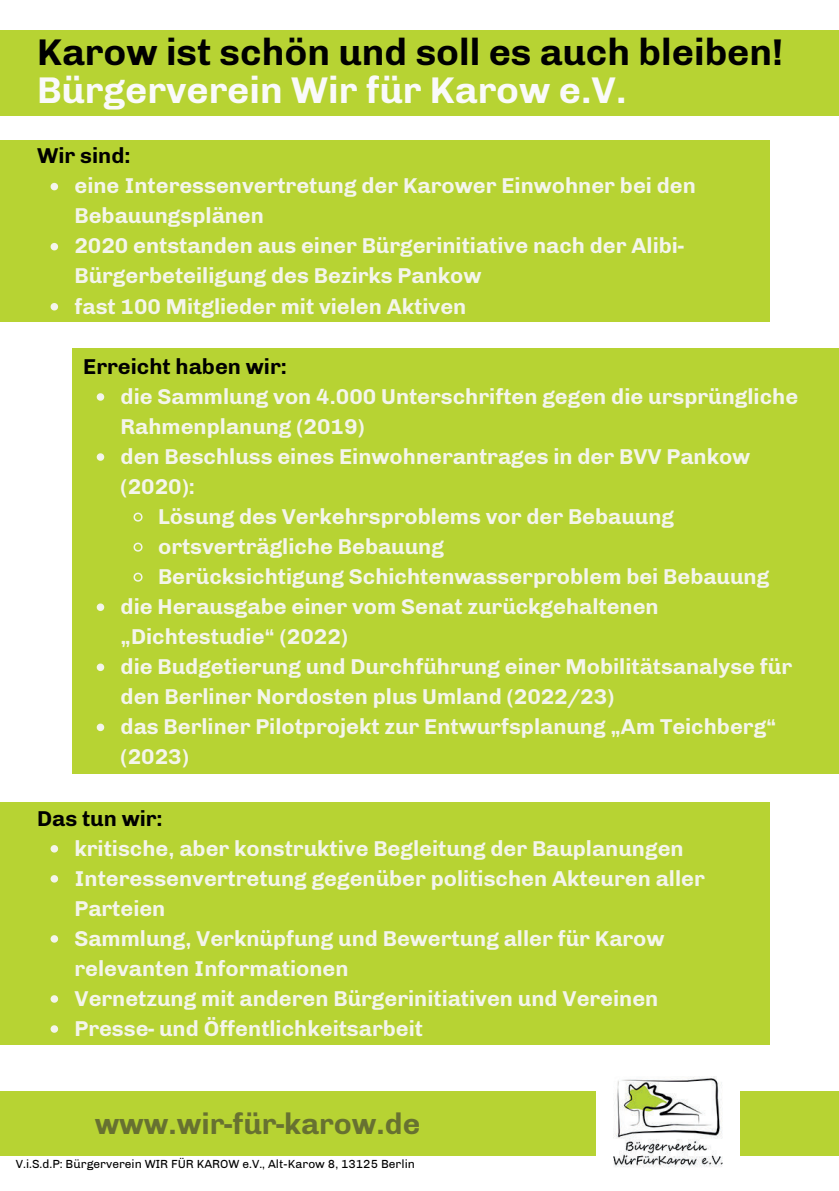
<style>
.page{position:relative;width:839px;height:1191px;background:#fff}
.page>*{position:absolute;margin:0;border:0;box-sizing:border-box;transform-origin:0 0}
.t1{font:700 38px "Chivo";color:#000}
.t2{font:700 38px "Chivo";color:#fafafa}
.t3{font:700 30px "Chivo";color:#677131}
.t4{font:700 22px/30px "Chivo";color:#f4f5eb}
.t5{font:700 22px "Chivo";color:#000}
.t6{font:12px "Chivo";color:#000}
</style>
<div class="page">
<div style="left:0;top:1091px;width:838px;height:65px;background:#b7d333"></div>
<img style="left:597px;top:1076px;width:142px;height:91px">
<div style="left:0;top:30px;width:838px;height:85px;background:#b7d333"></div>
<div style="left:0;top:140px;width:769px;height:181px;background:#b7d333"></div>
<svg style="left:51px;top:183px;width:7px;height:7px"></svg>
<svg style="left:51px;top:243px;width:7px;height:7px"></svg>
<svg style="left:51px;top:303px;width:7px;height:8px"></svg>
<div style="left:73px;top:349px;width:765px;height:425px;background:#b7d333"></div>
<svg style="left:97px;top:393px;width:7px;height:8px"></svg>
<svg style="left:97px;top:453px;width:7px;height:8px"></svg>
<svg style="left:133px;top:512px;width:10px;height:10px"></svg>
<svg style="left:133px;top:542px;width:10px;height:10px"></svg>
<svg style="left:133px;top:572px;width:10px;height:10px"></svg>
<svg style="left:97px;top:603px;width:7px;height:8px"></svg>
<svg style="left:97px;top:664px;width:7px;height:7px"></svg>
<svg style="left:97px;top:724px;width:7px;height:7px"></svg>
<div style="left:0;top:802px;width:769px;height:243px;background:#b7d333"></div>
<svg style="left:51px;top:845px;width:7px;height:8px"></svg>
<svg style="left:51px;top:875px;width:7px;height:8px"></svg>
<svg style="left:51px;top:935px;width:7px;height:8px"></svg>
<svg style="left:51px;top:995px;width:7px;height:8px"></svg>
<svg style="left:51px;top:1025px;width:7px;height:8px"></svg>
<p class="t1" style="left:37px;top:29px;width:747px">Karow ist schön und soll es auch bleiben!</p>
<p class="t2" style="left:37px;top:67px;width:591px">Bürgerverein Wir für Karow e.V.</p>
<p class="t5" style="left:37px;top:143px;width:95px">Wir sind:</p>
<p class="t4" style="left:74px;top:171px;width:623px">eine Interessenvertretung der Karower Einwohner bei den<br>Bebauungsplänen</p>
<p class="t4" style="left:74px;top:231px;width:610px">2020 entstanden aus einer Bürgerinitiative nach der Alibi-<br>Bürgerbeteiligung des Bezirks Pankow</p>
<p class="t4" style="left:74px;top:291px;width:393px">fast 100 Mitglieder mit vielen Aktiven</p>
<p class="t5" style="left:83px;top:353px;width:205px">Erreicht haben wir:</p>
<p class="t4" style="left:121px;top:381px;width:679px">die Sammlung von 4.000 Unterschriften gegen die ursprüngliche<br>Rahmenplanung (2019)</p>
<p class="t4" style="left:121px;top:441px;width:631px">den Beschluss eines Einwohnerantrages in der BVV Pankow (2020):</p>
<p class="t4" style="left:158px;top:501px;width:517px">Lösung des Verkehrsproblems vor der Bebauung</p>
<p class="t4" style="left:158px;top:531px;width:287px">ortsverträgliche Bebauung</p>
<p class="t4" style="left:158px;top:561px;width:612px">Berücksichtigung Schichtenwasserproblem bei Bebauung</p>
<p class="t4" style="left:121px;top:591px;width:539px">die Herausgabe einer vom Senat zurückgehaltenen „Dichtestudie“ (2022)</p>
<p class="t4" style="left:121px;top:651px;width:673px">die Budgetierung und Durchführung einer Mobilitätsanalyse für den Berliner Nordosten plus Umland (2022/23)</p>
<p class="t4" style="left:121px;top:712px;width:657px">das Berliner Pilotprojekt zur Entwurfsplanung „Am Teichberg“ (2023)</p>
<p class="t5" style="left:37px;top:805px;width:127px">Das tun wir:</p>
<p class="t4" style="left:74px;top:833px;width:610px">kritische, aber konstruktive Begleitung der Bauplanungen</p>
<p class="t4" style="left:74px;top:863px;width:631px">Interessenvertretung gegenüber politischen Akteuren aller<br>Parteien</p>
<p class="t4" style="left:74px;top:923px;width:591px">Sammlung, Verknüpfung und Bewertung aller für Karow relevanten Informationen</p>
<p class="t4" style="left:74px;top:983px;width:585px">Vernetzung mit anderen Bürgerinitiativen und Vereinen</p>
<p class="t4" style="left:74px;top:1013px;width:350px">Presse- und Öffentlichkeitsarbeit</p>
<p class="t3" style="left:95px;top:1106px;width:327px">www.wir-für-karow.de</p>
<p class="t6" style="left:16px;top:1157px;width:400px">V.i.S.d.P: Bürgerverein WIR FÜR KAROW e.V., Alt-Karow 8, 13125 Berlin</p>
</div>
